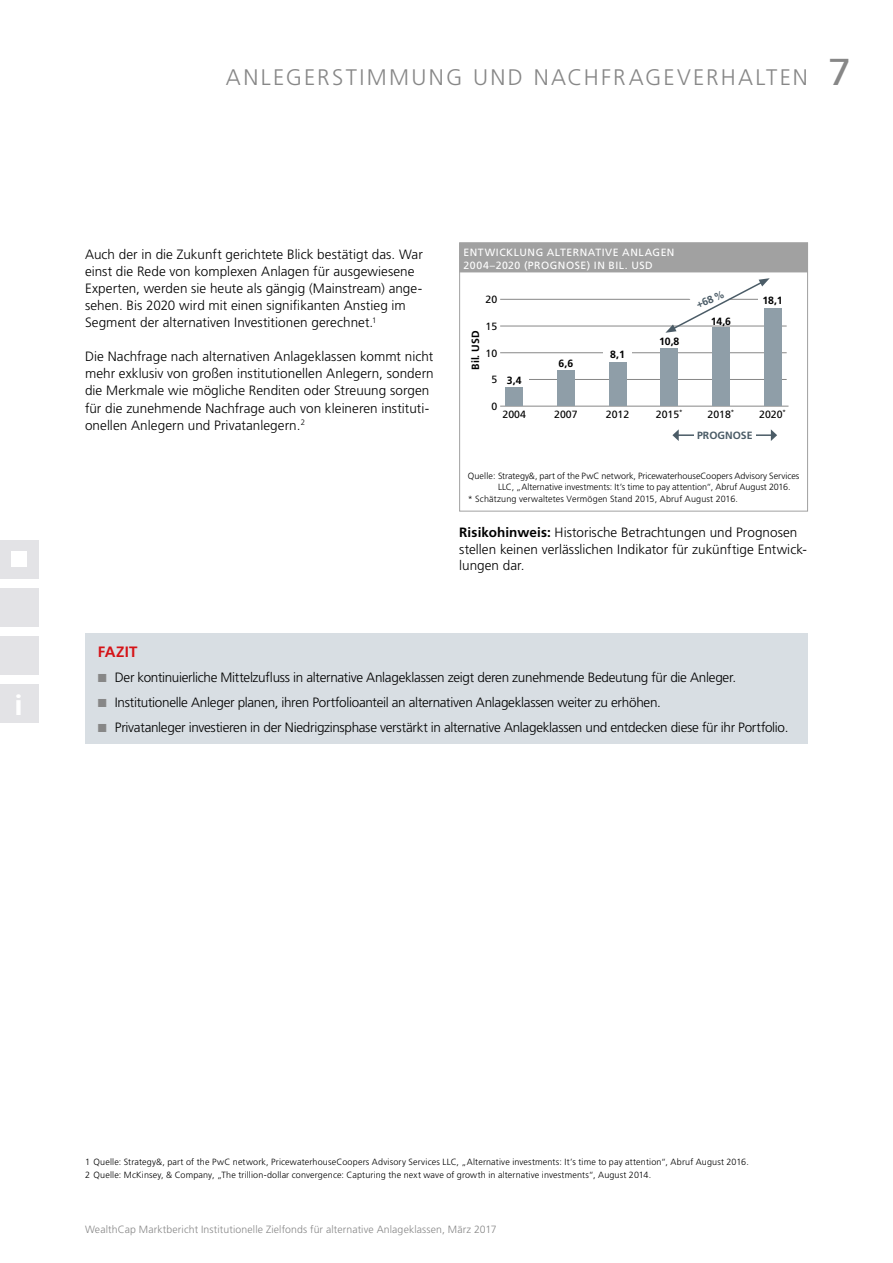
<style>
.page{position:relative;width:893px;height:1263px;background:#fff}
.page>*{position:absolute;margin:0;border:0;box-sizing:border-box;transform-origin:0 0}
.t1{font:37.5px "Frutiger LT";color:#878787;scale:1.1 1}
.t2{font:700 27.15px "Dax";color:#fff}
.t3{font:300 22.5px "Frutiger LT";letter-spacing:.105em;color:#878787}
.t4{font:700 15px "Frutiger LT";letter-spacing:.015em;color:#d51317}
.t5{font:300 13.5px/17px "Frutiger LT";color:#000}
.t6{font:300 13.5px/24.8px "Frutiger LT";letter-spacing:-.02em;color:#000}
.t7{font:300 10.5px "Frutiger LT";letter-spacing:.01em;color:#878787}
.t8{font:10.5px/12.6px "Frutiger LT";letter-spacing:.05em;color:#fff}
.t9{font:10.5px "Frutiger LT";color:#000}
.t10{font:700 10.5px "Frutiger LT";color:#000}
.t11{font:700 10.5px "Frutiger LT";color:#4b5c67}
.t12{font:300 9px/10.5px "Frutiger LT";letter-spacing:.015em;color:#000}
.s1{font-weight:700}
</style>
<div class="page">
<hr style="left:500px;top:299px;width:287px;height:1px;background:#878787">
<div style="left:459px;top:242px;width:349px;height:269px;border:1px solid #a1a1a1"></div>
<div style="left:459px;top:243px;width:349px;height:17px;background:#a1a1a1"></div>
<div style="left:459px;top:255px;width:349px;height:17px;background:#a1a1a1"></div>
<hr style="left:678px;top:434px;width:94px;height:2px;background:#4b5c67">
<svg style="left:672px;top:429px;width:7px;height:12px"></svg>
<svg style="left:771px;top:429px;width:6px;height:12px"></svg>
<hr style="left:500px;top:379px;width:287px;height:1px;background:#878787">
<hr style="left:500px;top:352px;width:287px;height:1px;background:#878787">
<hr style="left:500px;top:326px;width:287px;height:1px;background:#878787">
<hr style="left:500px;top:406px;width:288px;height:1px;background:#878787">
<div style="left:500px;top:376px;width:28px;height:9px;background:#fff"></div>
<div style="left:506px;top:388px;width:17px;height:18px;background:#8f9ea8"></div>
<div style="left:557px;top:371px;width:17px;height:35px;background:#8f9ea8"></div>
<div style="left:603px;top:350px;width:29px;height:8px;background:#fff"></div>
<div style="left:609px;top:363px;width:17px;height:43px;background:#8f9ea8"></div>
<div style="left:661px;top:348px;width:17px;height:58px;background:#8f9ea8"></div>
<div style="left:712px;top:328px;width:17px;height:78px;background:#8f9ea8"></div>
<div style="left:758px;top:296px;width:29px;height:8px;background:#fff"></div>
<div style="left:764px;top:309px;width:17px;height:97px;background:#8f9ea8"></div>
<svg style="left:665px;top:278px;width:105px;height:55px"></svg>
<div style="left:694px;top:430px;width:62px;height:10px;background:#fff"></div>
<div style="left:85px;top:633px;width:723px;height:111px;background:#d8dee3"></div>
<div style="left:0;top:636px;width:38px;height:39px;background:#e3e3e6"></div>
<div style="left:0;top:588px;width:38px;height:38px;background:#e3e3e6"></div>
<div style="left:0;top:540px;width:38px;height:38px;background:#e3e3e6"></div>
<div style="left:11px;top:551px;width:16px;height:16px;background:#fff"></div>
<div style="left:0;top:685px;width:38px;height:38px;background:#e3e3e6"></div>
<h3 class="t3" style="left:226px;top:65px;width:583px">ANLEGERSTIMMUNG UND NACHFRAGEVERHALTEN</h3>
<h1 class="t1" style="left:828px;top:50px;width:22px">7</h1>
<h2 class="t2" style="left:15px;top:690px;width:9px">i</h2>
<p class="t5" style="left:85px;top:246px;width:339px">Auch der in die Zukunft gerichtete Blick bestätigt das. War einst die Rede von komplexen Anlagen für ausgewiesene Experten, werden sie heute als gängig (Mainstream) ange&shy;sehen. Bis 2020 wird mit einen signifikanten Anstieg im Segment der alternativen Investitionen gerechnet.<sup>1</sup></p>
<p class="t5" style="left:85px;top:348px;width:350px">Die Nachfrage nach alternativen Anlageklassen kommt nicht mehr exklusiv von großen institutionellen Anlegern, sondern die Merkmale wie mögliche Renditen oder Streuung sorgen für die zunehmende Nachfrage auch von kleineren instituti&shy;onellen Anlegern und Privatanlegern.<sup>2</sup></p>
<p class="t8" style="left:463px;top:246px;width:213px">ENTWICKLUNG ALTERNATIVE ANLAGEN<br>2004–2020 (PROGNOSE) IN BIL. USD</p>
<p class="t9" style="left:485px;top:293px;width:13px">20</p>
<p class="t9" style="left:485px;top:320px;width:13px">15</p>
<p class="t10" style="left:469px;top:370px;width:41px;rotate:-90deg">Bil. USD</p>
<p class="t9" style="left:485px;top:347px;width:13px">10</p>
<p class="t9" style="left:491px;top:374px;width:7px">5</p>
<p class="t10" style="left:507px;top:375px;width:16px">3,4</p>
<p class="t9" style="left:491px;top:400px;width:7px">0</p>
<p class="t9" style="left:503px;top:408px;width:25px">2004</p>
<p class="t10" style="left:559px;top:358px;width:16px">6,6</p>
<p class="t9" style="left:554px;top:408px;width:25px">2007</p>
<p class="t10" style="left:610px;top:348px;width:16px">8,1</p>
<p class="t9" style="left:606px;top:408px;width:25px">2012</p>
<p class="t10" style="left:659px;top:335px;width:22px">10,8</p>
<p class="t9" style="left:656px;top:408px;width:28px">2015<sup>*</sup></p>
<p class="t11" style="left:694px;top:299px;width:31px;rotate:-23deg">+68%</p>
<p class="t10" style="left:711px;top:315px;width:22px">14,6</p>
<p class="t10" style="left:762px;top:294px;width:22px">18,1</p>
<p class="t9" style="left:707px;top:408px;width:28px">2018<sup>*</sup></p>
<p class="t9" style="left:759px;top:408px;width:28px">2020<sup>*</sup></p>
<p class="t11" style="left:697px;top:429px;width:57px">PROGNOSE</p>
<p class="t12" style="left:498px;top:471px;width:303px;text-indent:-30px">Quelle: Strategy&amp;, part of the PwC network, PricewaterhouseCoopers Advisory Services<br>LLC, „Alternative investments: It’s time to pay attention“, Abruf August 2016.</p>
<p class="t12" style="left:468px;top:494px;width:272px">* Schätzung verwaltetes Vermögen Stand 2015, Abruf August 2016.</p>
<p class="t5" style="left:459px;top:525px;width:349px;line-height:16.2px"><span class="s1">Risikohinweis:</span> Historische Betrachtungen und Prognosen stellen keinen verlässlichen Indikator für zukünftige Entwick&shy;lungen dar.</p>
<p class="t4" style="left:98px;top:643px;width:41px">FAZIT</p>
<p class="t6" style="left:115px;top:665px;width:675px">Der kontinuierliche Mittelzufluss in alternative Anlageklassen zeigt deren zunehmende Bedeutung für die Anleger.<br>Institutionelle Anleger planen, ihren Portfolioanteil an alternativen Anlageklassen weiter zu erhöhen.<br>Privatanleger investieren in der Niedrigzinsphase verstärkt in alternative Anlageklassen und entdecken diese für ihr Portfolio.</p>
<p class="t12" style="left:85px;top:1156px;width:665px;line-height:12.6px">1 Quelle: Strategy&amp;, part of the PwC network, PricewaterhouseCoopers Advisory Services LLC, „Alternative investments: It’s time to pay attention“, Abruf August 2016.<br>2 Quelle: McKinsey, &amp; Company, „The trillion-dollar convergence: Capturing the next wave of growth in alternative investments“, August 2014.</p>
<p class="t7" style="left:85px;top:1224px;width:413px">WealthCap Marktbericht Institutionelle Zielfonds für alternative Anlageklassen, März 2017</p>
</div>
